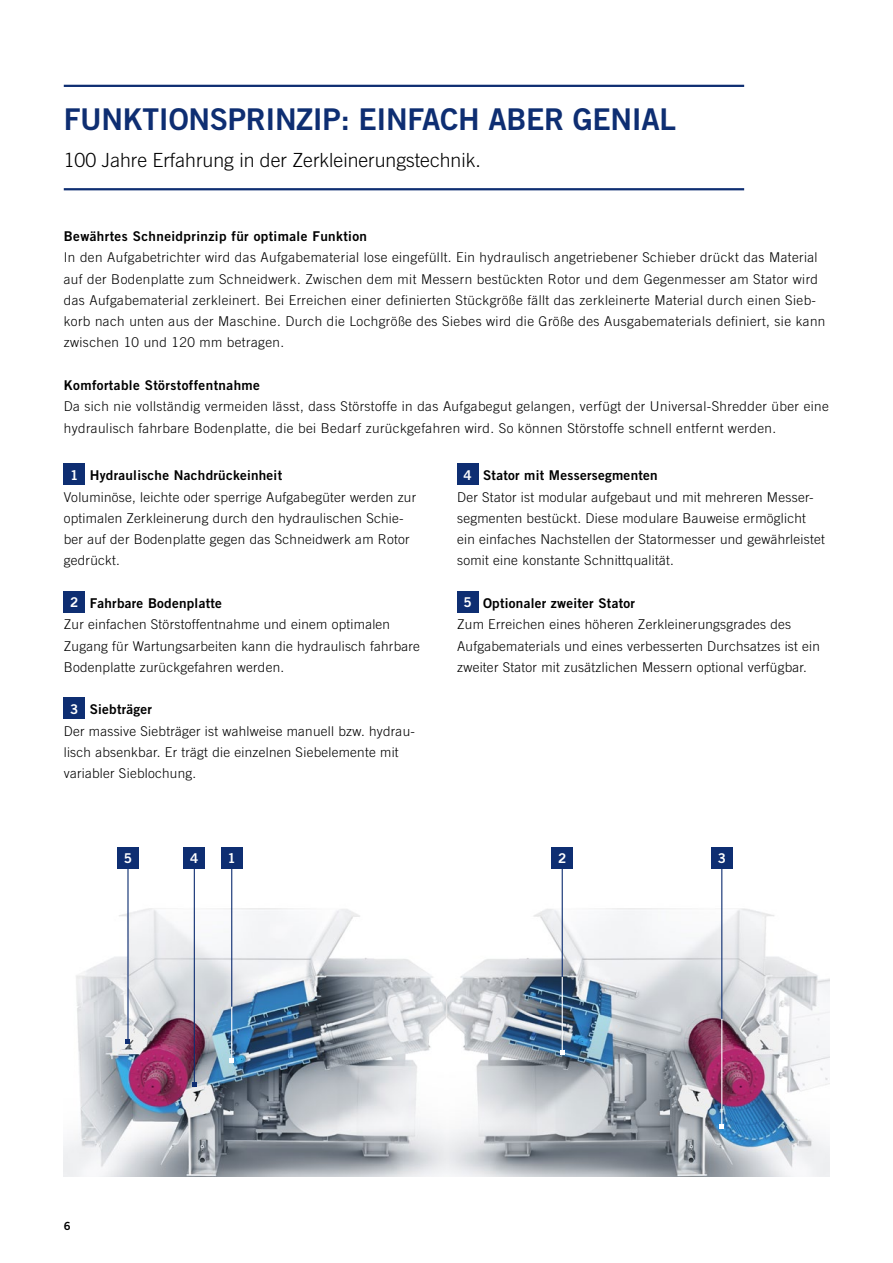
<style>
.page{position:relative;width:893px;height:1263px;background:#fff}
.page>*{position:absolute;margin:0;border:0;box-sizing:border-box;transform-origin:0 0}
.Head_20_22{font:30px "Trade Gothic LT Std Bd 2";letter-spacing:-.01em;color:#0e2e72}
.Head_20_22-2{font:300 19.5px "Trade Gothic LT Std";color:#000}
.Copy_9___11{font:300 13.5px/21.3px "Trade Gothic LT Std";letter-spacing:.02em;color:#000}
.Copy_9___11-2{font:13.5px "Trade Gothic LT Std Bd 2";letter-spacing:.02em;color:#000}
.t1{font:13.5px "Trade Gothic LT Std Bd 2";color:#fff}
.t2{font:11.25px "Trade Gothic LT Std Bd 2";color:#000}
</style>
<div class="page">
<hr style="left:64px;top:85px;width:680px;height:2px;background:#0e2e72">
<hr style="left:64px;top:188px;width:680px;height:2px;background:#0e2e72">
<img style="left:64px;top:900px;width:765px;height:277px">
<div style="left:64px;top:464px;width:21px;height:21px;background:#0e2e72"></div>
<div style="left:64px;top:591px;width:21px;height:21px;background:#0e2e72"></div>
<div style="left:64px;top:697px;width:21px;height:22px;background:#0e2e72"></div>
<div style="left:457px;top:464px;width:21px;height:21px;background:#0e2e72"></div>
<div style="left:457px;top:591px;width:21px;height:21px;background:#0e2e72"></div>
<div style="left:221px;top:847px;width:21px;height:21px;background:#0e2e72"></div>
<hr style="left:231px;top:868px;width:1px;height:139px;background:#0e2e72">
<hr style="left:127px;top:868px;width:2px;height:174px;background:#0e2e72">
<svg style="left:126px;top:1039px;width:4px;height:5px"></svg>
<hr style="left:194px;top:868px;width:1px;height:216px;background:#0e2e72">
<svg style="left:192px;top:1082px;width:5px;height:4px"></svg>
<hr style="left:562px;top:868px;width:1px;height:109px;background:#0e2e72">
<hr style="left:721px;top:868px;width:1px;height:151px;background:#0e2e72">
<div style="left:711px;top:847px;width:21px;height:21px;background:#0e2e72"></div>
<div style="left:117px;top:847px;width:22px;height:21px;background:#0e2e72"></div>
<div style="left:184px;top:847px;width:21px;height:21px;background:#0e2e72"></div>
<div style="left:552px;top:847px;width:21px;height:21px;background:#0e2e72"></div>
<hr style="left:231px;top:1007px;width:1px;height:53px;background:#fff">
<svg style="left:229px;top:1058px;width:5px;height:4px"></svg>
<hr style="left:562px;top:977px;width:1px;height:75px;background:#fff">
<svg style="left:560px;top:1050px;width:4px;height:4px"></svg>
<hr style="left:721px;top:1019px;width:1px;height:108px;background:#fff">
<svg style="left:720px;top:1124px;width:4px;height:5px"></svg>
<p class="Head_20_22" style="left:64px;top:100px;width:614px">FUNKTIONSPRINZIP: EINFACH ABER GENIAL</p>
<p class="Head_20_22-2" style="left:64px;top:148px;width:419px">100 Jahre Erfahrung in der Zerkleinerungstechnik.</p>
<p class="Copy_9___11-2" style="left:64px;top:228px;width:305px">Bewährtes Schneidprinzip für optimale Funktion</p>
<p class="Copy_9___11" style="left:64px;top:247px;width:763px">In den Aufgabetrichter wird das Aufgabematerial lose eingefüllt. Ein hydraulisch angetriebener Schieber drückt das Material auf der Bodenplatte zum Schneidwerk. Zwischen dem mit Messern bestückten Rotor und dem Gegenmesser am Stator wird das Aufgabematerial zerkleinert. Bei Erreichen einer definierten Stückgröße fällt das zerkleinerte Material durch einen Sieb&shy;korb nach unten aus der Maschine. Durch die Lochgröße des Siebes wird die Größe des Ausgabematerials definiert, sie kann zwischen 10 und 120 mm betragen.</p>
<p class="Copy_9___11-2" style="left:64px;top:377px;width:198px">Komfortable Störstoffentnahme</p>
<p class="Copy_9___11" style="left:64px;top:396px;width:767px">Da sich nie vollständig vermeiden lässt, dass Störstoffe in das Aufgabegut gelangen, verfügt der Universal-Shredder über eine hydraulisch fahrbare Bodenplatte, die bei Bedarf zurückgefahren wird. So können Störstoffe schnell entfernt werden.</p>
<p class="t1" style="left:70px;top:466px;width:10px">1</p>
<p class="Copy_9___11-2" style="left:90px;top:467px;width:194px">Hydraulische Nachdrückeinheit</p>
<p class="Copy_9___11" style="left:64px;top:486px;width:354px">Voluminöse, leichte oder sperrige Aufgabegüter werden zur optimalen Zerkleinerung durch den hydraulischen Schie&shy;ber auf der Bodenplatte gegen das Schneidwerk am Rotor gedrückt.</p>
<p class="t1" style="left:70px;top:594px;width:10px">2</p>
<p class="Copy_9___11-2" style="left:90px;top:595px;width:134px">Fahrbare Bodenplatte</p>
<p class="Copy_9___11" style="left:64px;top:614px;width:358px">Zur einfachen Störstoffentnahme und einem optimalen<br>Zugang für Wartungsarbeiten kann die hydraulisch fahrbare<br>Bodenplatte zurückgefahren werden.</p>
<p class="t1" style="left:70px;top:700px;width:10px">3</p>
<p class="Copy_9___11-2" style="left:90px;top:701px;width:64px">Siebträger</p>
<p class="Copy_9___11" style="left:64px;top:720px;width:353px">Der massive Siebträger ist wahlweise manuell bzw. hydrau&shy;lisch absenkbar. Er trägt die einzelnen Siebelemente mit variabler Sieblochung.</p>
<p class="t1" style="left:464px;top:466px;width:10px">4</p>
<p class="Copy_9___11-2" style="left:483px;top:467px;width:176px">Stator mit Messersegmenten</p>
<p class="Copy_9___11" style="left:457px;top:486px;width:369px">Der Stator ist modular aufgebaut und mit mehreren Messer&shy;segmenten bestückt. Diese modulare Bauweise ermöglicht ein einfaches Nachstellen der Statormesser und gewährleistet somit eine konstante Schnittqualität.</p>
<p class="t1" style="left:464px;top:594px;width:10px">5</p>
<p class="Copy_9___11-2" style="left:483px;top:595px;width:153px">Optionaler zweiter Stator</p>
<p class="Copy_9___11" style="left:457px;top:614px;width:364px">Zum Erreichen eines höheren Zerkleinerungsgrades des<br>Aufgabematerials und eines verbesserten Durchsatzes ist ein zweiter Stator mit zusätzlichen Messern optional verfügbar.</p>
<p class="t1" style="left:124px;top:850px;width:10px">5</p>
<p class="t1" style="left:190px;top:850px;width:10px">4</p>
<p class="t1" style="left:228px;top:850px;width:10px">1</p>
<p class="t1" style="left:558px;top:850px;width:10px">2</p>
<p class="t1" style="left:718px;top:850px;width:10px">3</p>
<p class="t2" style="left:64px;top:1219px;width:8px">6</p>
</div>
